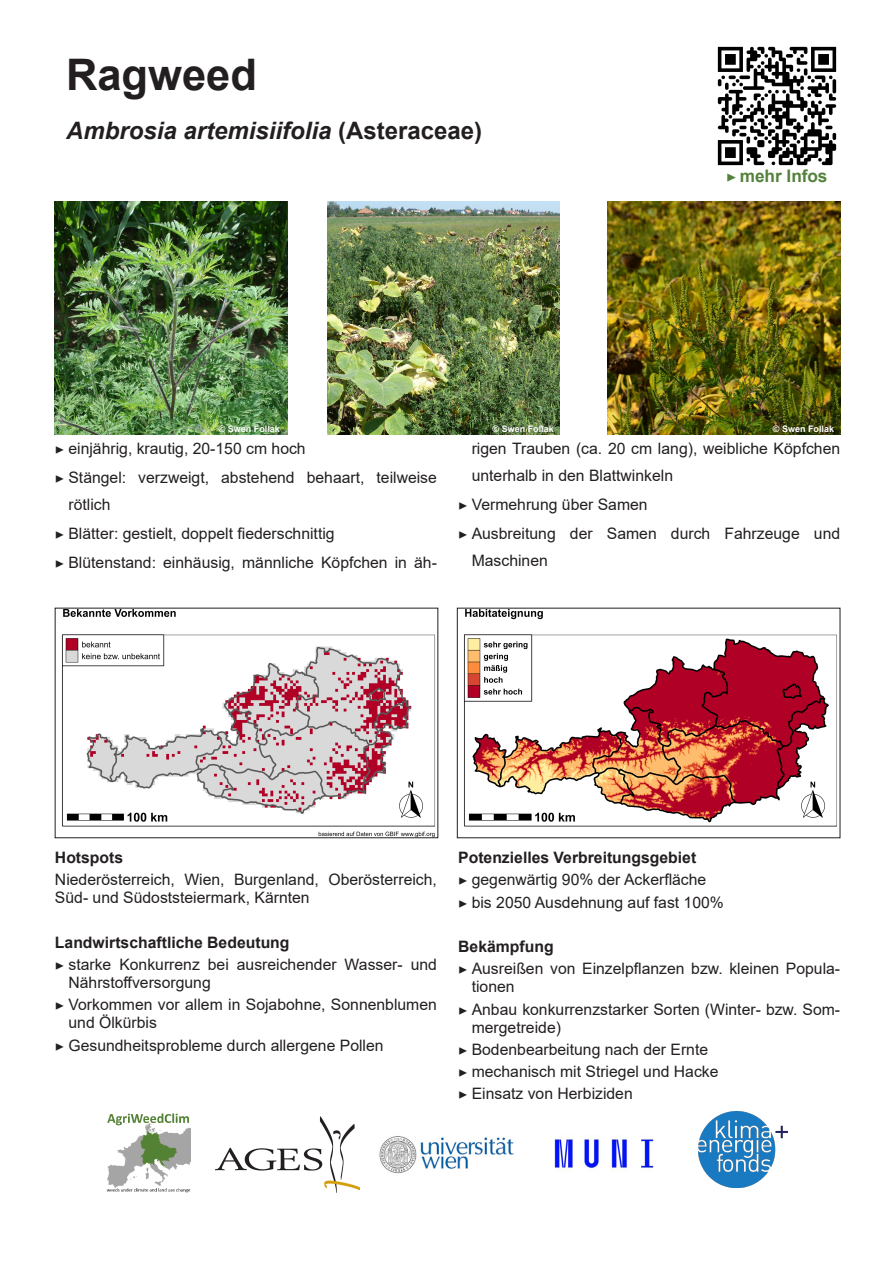
<style>
.page{position:relative;width:893px;height:1263px;background:#fff}
.page>*{position:absolute;margin:0;border:0;box-sizing:border-box;transform-origin:0 0}
.t1{font:700 43.5px "Arial";color:#231f20}
.t2{font:italic 700 24px "Arial";color:#231f20}
.t3{font:700 17.25px "Arial";letter-spacing:-.005em;color:#54823b}
.t4{font:15.75px/18px "Arial";color:#231f20}
.t5{font:700 15.75px "Arial";color:#231f20}
.t6{font:700 9px "Arial";color:#fff}
.s1{font-style:normal}
.s2{font-family:"Minion Pro";font-weight:400}
.s3{font-family:"Minion Pro"}
</style>
<div class="page">
<img style="left:106px;top:1113px;width:85px;height:80px">
<img style="left:698px;top:1112px;width:89px;height:76px">
<img style="left:215px;top:1116px;width:144px;height:76px">
<img style="left:554px;top:1135px;width:100px;height:37px">
<img style="left:379px;top:1136px;width:135px;height:38px">
<img style="left:55px;top:202px;width:233px;height:233px">
<img style="left:327px;top:202px;width:233px;height:233px">
<img style="left:608px;top:202px;width:232px;height:233px">
<img style="left:464px;top:610px;width:373px;height:217px">
<img style="left:62px;top:610px;width:373px;height:226px">
<div style="left:55px;top:608px;width:383px;height:230px;border:1px solid #231f20"></div>
<img style="left:717px;top:46px;width:120px;height:120px">
<p class="t1" style="left:66px;top:44px;width:192px">Ragweed</p>
<p class="t2" style="left:66px;top:114px;width:418px">Ambrosia artemisiifolia <span class="s1">(Asteraceae)</span></p>
<p class="t3" style="left:726px;top:164px;width:103px"><span class="s2">▶</span> mehr Infos</p>
<p class="t6" style="left:219px;top:422px;width:63px">© Swen Follak</p>
<p class="t6" style="left:493px;top:422px;width:63px">© Swen Follak</p>
<p class="t6" style="left:773px;top:422px;width:63px">© Swen Follak</p>
<p class="t4" style="left:55px;top:439px;width:252px"><span class="s3">▶</span> einjährig, krautig, 20-150 cm hoch</p>
<p class="t4" style="left:68px;top:464px;width:370px;line-height:27px;text-indent:-14px"><span class="s3">▶</span> Stängel: verzweigt, abstehend behaart, teilweise rötlich</p>
<p class="t4" style="left:55px;top:524px;width:281px"><span class="s3">▶</span> Blätter: gestielt, doppelt fiederschnittig</p>
<p class="t4" style="left:55px;top:553px;width:383px"><span class="s3">▶</span> Blütenstand: einhäusig, männliche Köpfchen in äh-</p>
<p class="t4" style="left:472px;top:435px;width:370px;line-height:27px">rigen Trauben (ca. 20 cm lang), weibliche Köpfchen unterhalb in den Blattwinkeln</p>
<p class="t4" style="left:458px;top:495px;width:191px"><span class="s3">▶</span> Vermehrung über Samen</p>
<p class="t4" style="left:472px;top:520px;width:370px;line-height:27px;text-indent:-14px"><span class="s3">▶</span> Ausbreitung der Samen durch Fahrzeuge und<br>Maschinen</p>
<p class="t5" style="left:55px;top:846px;width:70px">Hotspots</p>
<p class="t4" style="left:55px;top:871px;width:383px">Niederösterreich, Wien, Burgenland, Oberösterreich,<br>Süd- und Südoststeiermark, Kärnten</p>
<p class="t5" style="left:55px;top:931px;width:236px">Landwirtschaftliche Bedeutung</p>
<p class="t4" style="left:68px;top:955px;width:370px;text-indent:-14px"><span class="s3">▶</span> starke Konkurrenz bei ausreichender Wasser- und<br>Nährstoffversorgung</p>
<p class="t4" style="left:68px;top:996px;width:370px;text-indent:-14px"><span class="s3">▶</span> Vorkommen vor allem in Sojabohne, Sonnenblumen und Ölkürbis</p>
<p class="t4" style="left:55px;top:1036px;width:330px"><span class="s3">▶</span> Gesundheitsprobleme durch allergene Pollen</p>
<p class="t5" style="left:458px;top:846px;width:240px">Potenzielles Verbreitungsgebiet</p>
<p class="t4" style="left:458px;top:871px;width:250px"><span class="s3">▶</span> gegenwärtig 90% der Ackerfläche</p>
<p class="t4" style="left:458px;top:893px;width:267px"><span class="s3">▶</span> bis 2050 Ausdehnung auf fast 100%</p>
<p class="t5" style="left:458px;top:935px;width:97px">Bekämpfung</p>
<p class="t4" style="left:472px;top:960px;width:370px;text-indent:-14px"><span class="s3">▶</span> Ausreißen von Einzelpflanzen bzw. kleinen Popula&shy;tionen</p>
<p class="t4" style="left:472px;top:1000px;width:370px;text-indent:-14px"><span class="s3">▶</span> Anbau konkurrenzstarker Sorten (Winter- bzw. Som&shy;mergetreide)</p>
<p class="t4" style="left:458px;top:1040px;width:251px"><span class="s3">▶</span> Bodenbearbeitung nach der Ernte</p>
<p class="t4" style="left:458px;top:1062px;width:262px"><span class="s3">▶</span> mechanisch mit Striegel und Hacke</p>
<p class="t4" style="left:458px;top:1085px;width:176px"><span class="s3">▶</span> Einsatz von Herbiziden</p>
</div>
